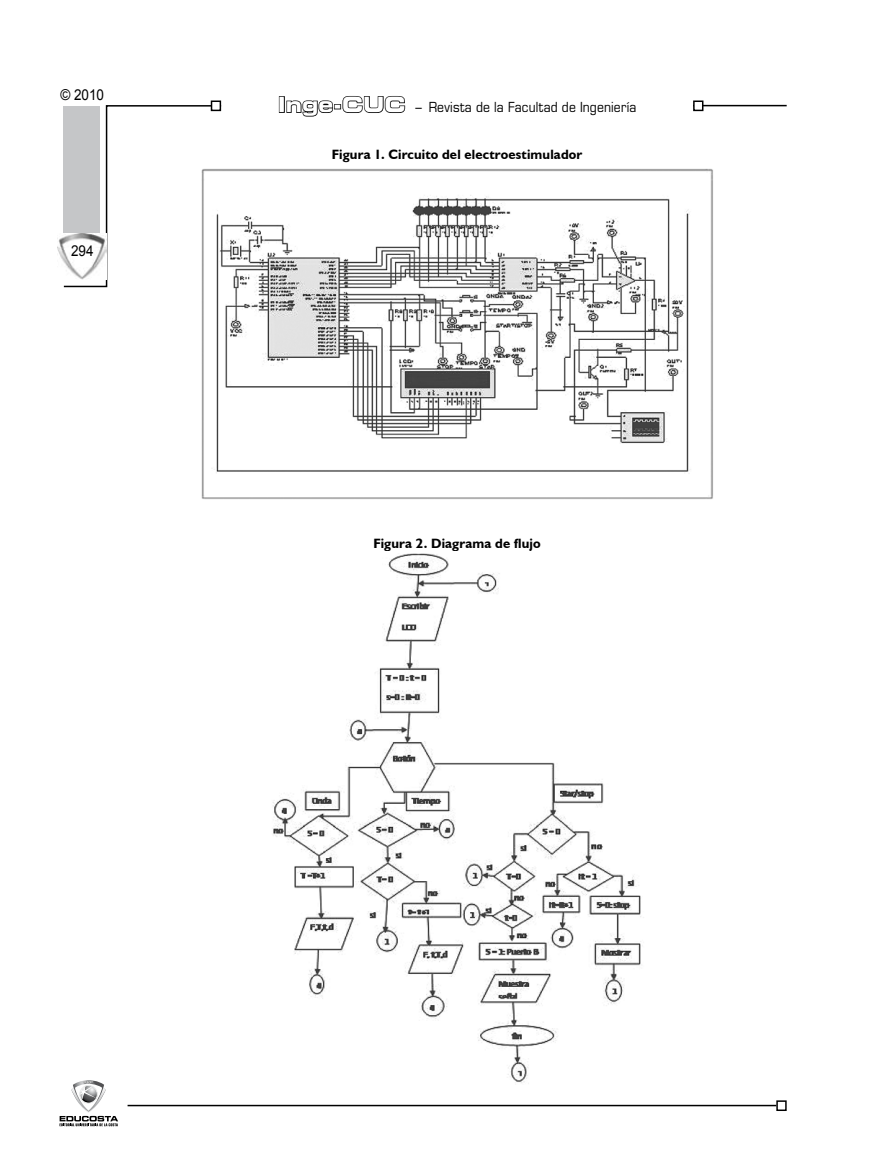
<style>
.page{position:relative;width:893px;height:1170px;background:#fff}
.page>*{position:absolute;margin:0;border:0;box-sizing:border-box;transform-origin:0 0}
.t1{font:15px "Arial";color:#000;scale:.9 1}
.t2{font:700 13.5px "Humanist 521 BT";letter-spacing:.01em;color:#000}
.t3{font:13.5px "Eurostile LT Std";letter-spacing:.01em;color:#000;scale:.95 1}
.s1{font-family:"Eurostile LT Std Bold Ex 2";font-size:21px;color:#fff}
</style>
<div class="page">
<svg style="left:60px;top:1080px;width:58px;height:46px"></svg>
<hr style="left:128px;top:1104px;width:648px;height:2px;background:#000">
<div style="left:776px;top:1100px;width:11px;height:10px;border:2px solid #000"></div>
<svg style="left:63px;top:104px;width:159px;height:184px"></svg>
<div style="left:212px;top:101px;width:8px;height:9px;background:#fff"></div>
<div style="left:211px;top:100px;width:10px;height:11px;border:2px solid #000"></div>
<hr style="left:693px;top:105px;width:94px;height:1px;background:#000">
<div style="left:694px;top:101px;width:9px;height:9px;background:#fff"></div>
<div style="left:693px;top:100px;width:10px;height:11px;border:2px solid #000"></div>
<div style="left:279px;top:96px;width:6px;height:17px;border:2px solid #000"></div>
<svg style="left:286px;top:96px;width:120px;height:21px"></svg>
<img style="left:58px;top:233px;width:49px;height:47px">
<img style="left:200px;top:167px;width:513px;height:332px">
<img style="left:273px;top:553px;width:368px;height:530px">
<p class="t1" style="left:60px;top:85px;width:50px">© 2010</p>
<p class="t1" style="left:71px;top:240px;width:27px">294</p>
<p class="t3" style="left:278px;top:99px;width:379px"><span class="s1">Inge-CUC</span> – Revista de la Facultad de Ingeniería</p>
<p class="t2" style="left:332px;top:146px;width:252px">Figura 1. Circuito del electroestimulador</p>
<p class="t2" style="left:373px;top:534px;width:169px">Figura 2. Diagrama de flujo</p>
</div>
